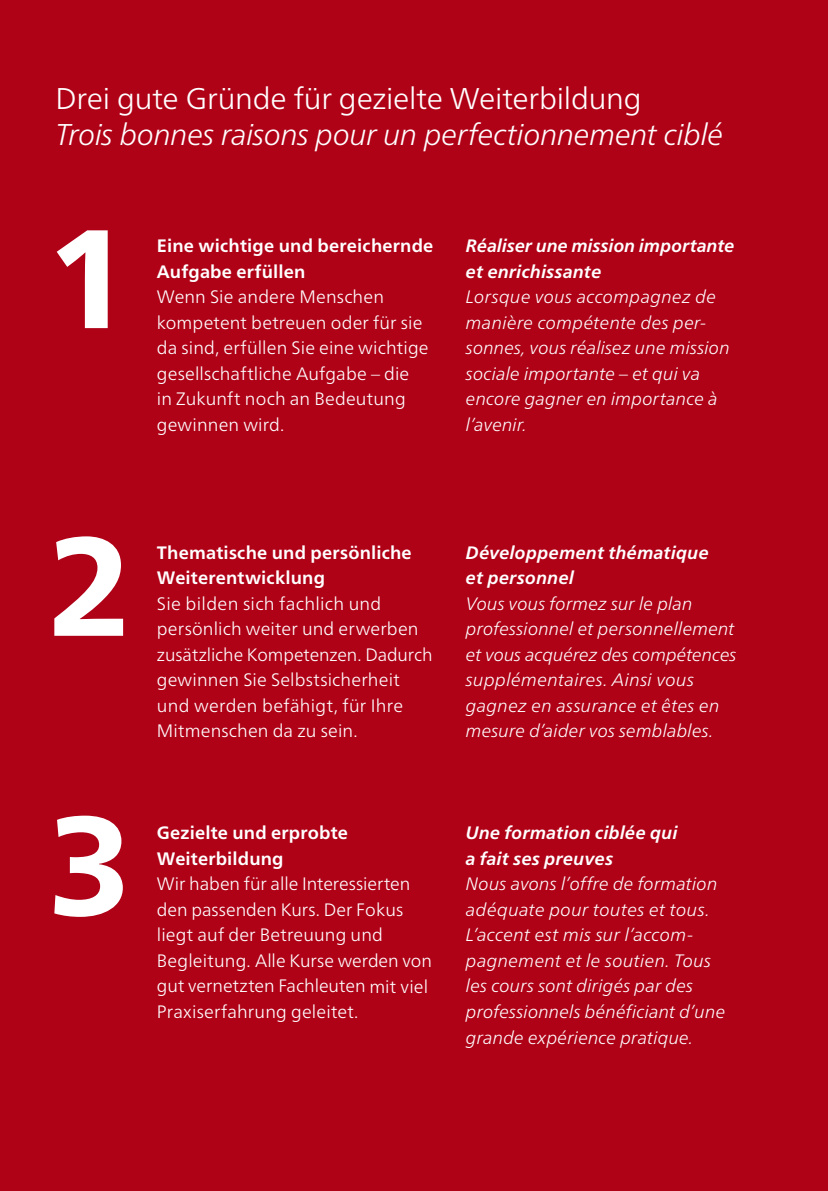
<style>
.page{position:relative;width:828px;height:1191px;background:#b00217}
.page>*{position:absolute;margin:0;border:0;box-sizing:border-box;transform-origin:0 0}
.t1{font:800 140px/307.6px "Frutiger Neue LTW1 G";color:#fff}
.t2{font:italic 300 30px "Frutiger Neue LTW1 G";letter-spacing:-.01em;color:#fff}
.t3{font:300 30px "Frutiger Neue LTW1 G";letter-spacing:-.005em;color:#fff}
.t4{font:italic 300 18px/25.6px "Frutiger Neue LTW1 G";letter-spacing:.01em;color:#fff}
.t5{font:300 18px/25.6px "Frutiger Neue LTW1 G";letter-spacing:.005em;color:#fff}
.t6{font:700 18px/25.6px "Frutiger Neue LTW1 G";letter-spacing:.01em;color:#fff}
.t7{font:italic 700 18px/25.6px "Frutiger Neue LTW1 G";letter-spacing:.01em;color:#fff}
</style>
<div class="page">
<h2 class="t3" style="left:56px;top:80px;width:587px">Drei gute Gründe für gezielte Weiterbildung</h2>
<h2 class="t2" style="left:56px;top:117px;width:669px">Trois bonnes raisons pour un perfectionnement ciblé</h2>
<h1 class="t1" style="left:47px;top:125px;width:86px">1<br>2</h1>
<h1 class="t1" style="left:47px;top:711px;width:86px">3</h1>
<p class="t6" style="left:157px;top:233px;width:278px">Eine wichtige und bereichernde<br>Aufgabe erfüllen</p>
<p class="t5" style="left:157px;top:284px;width:273px">Wenn Sie andere Menschen kompetent betreuen oder für sie da sind, erfüllen Sie eine wichtige gesellschaftliche Aufgabe – die in Zukunft noch an Bedeutung gewinnen wird.</p>
<p class="t7" style="left:466px;top:233px;width:270px">Réaliser une mission importante et enrichissante</p>
<p class="t4" style="left:466px;top:284px;width:265px">Lorsque vous accompagnez de manière compétente des per&shy;sonnes, vous réalisez une mission sociale importante – et qui va encore gagner en importance à l’avenir.</p>
<p class="t6" style="left:157px;top:539px;width:256px">Thematische und persönliche<br>Weiterentwicklung</p>
<p class="t5" style="left:157px;top:590px;width:277px">Sie bilden sich fachlich und persönlich weiter und erwerben zusätzliche Kompetenzen. Dadurch gewinnen Sie Selbstsicherheit und werden befähigt, für Ihre<br>Mitmenschen da zu sein.</p>
<p class="t7" style="left:466px;top:539px;width:244px">Développement thématique et personnel</p>
<p class="t4" style="left:466px;top:590px;width:272px">Vous vous formez sur le plan professionnel et personnellement et vous acquérez des compétences supplémentaires. Ainsi vous gagnez en assurance et êtes en mesure d’aider vos semblables.</p>
<p class="t6" style="left:157px;top:820px;width:193px">Gezielte und erprobte<br>Weiterbildung</p>
<p class="t5" style="left:157px;top:871px;width:276px">Wir haben für alle Interessierten den passenden Kurs. Der Fokus liegt auf der Betreuung und<br>Begleitung. Alle Kurse werden von gut vernetzten Fachleuten mit viel<br>Praxiserfahrung geleitet.</p>
<p class="t7" style="left:466px;top:820px;width:213px">Une formation ciblée qui a fait ses preuves</p>
<p class="t4" style="left:466px;top:871px;width:261px">Nous avons l’offre de formation adéquate pour toutes et tous.<br>L’accent est mis sur l’accom&shy;pagnement et le soutien. Tous les cours sont dirigés par des professionnels bénéficiant d’une grande expérience pratique.</p>
</div>
